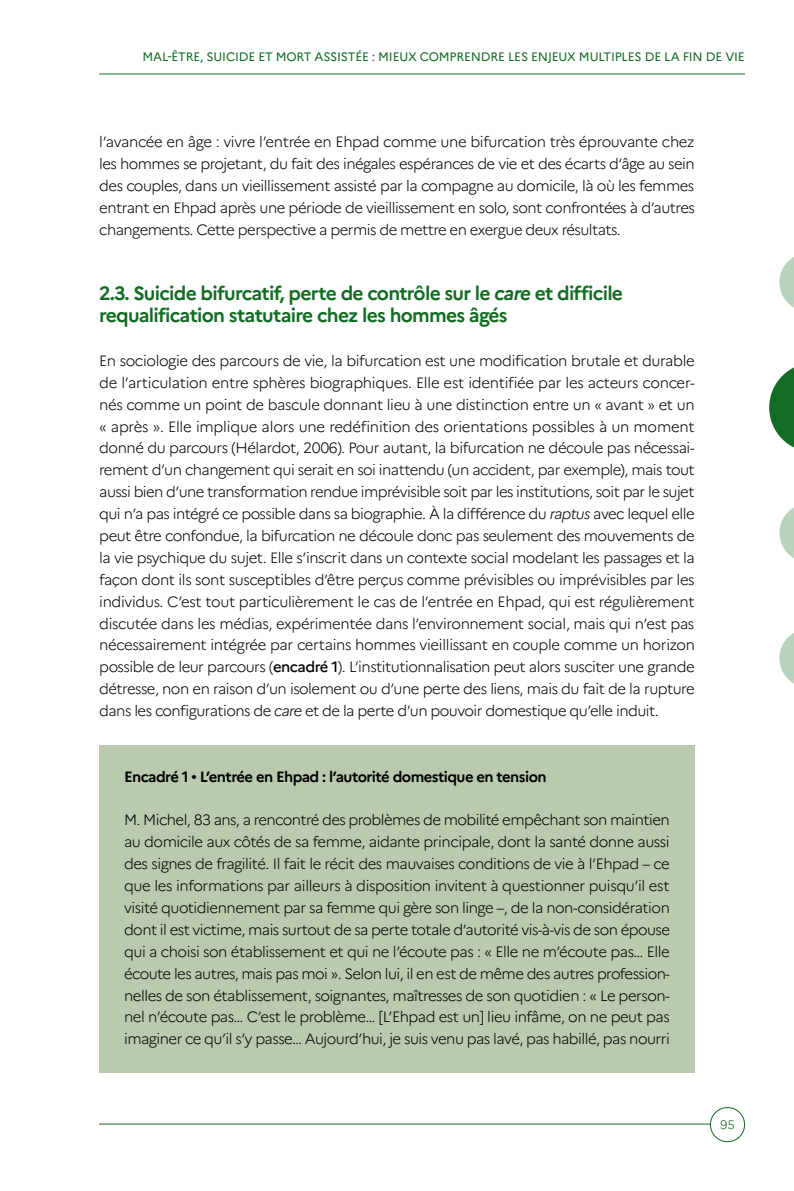
<style>
.page{position:relative;width:794px;height:1191px;background:#fff}
.page>*{position:absolute;margin:0;border:0;box-sizing:border-box;transform-origin:0 0}
.titre_3{font:700 19.25px/21.9px "Marianne";letter-spacing:-.04em;color:#126c23}
.txt_normal{font:300 14.88px/21.9px "Marianne";letter-spacing:-.04em;color:#000;text-align:justify}
.Encadré{font:300 14.88px/21.9px "Marianne";letter-spacing:-.035em;color:#000;text-align:justify}
.encadré-titre{font:700 14.88px "Marianne";letter-spacing:-.04em;color:#000}
.t1{font:12.25px "Marianne";letter-spacing:-.015em;color:#126c23}
.t2{font:300 12.25px "Marianne";color:#126c23}
.s1{font-style:italic}
.s2{font-weight:500}
.s3{font-family:"Times New Roman"}
</style>
<div class="page">
<hr style="left:99px;top:1123px;width:626px;height:1px;background:#126c23">
<hr style="left:99px;top:74px;width:646px;height:1px;background:#126c23">
<div style="left:710px;top:1107px;width:34px;height:34px;background:#fff;border-radius:50%"></div>
<div style="left:710px;top:1107px;width:35px;height:35px;border:1px solid #126c23;border-radius:50%"></div>
<svg style="left:779px;top:633px;width:15px;height:51px"></svg>
<svg style="left:779px;top:507px;width:15px;height:51px"></svg>
<svg style="left:779px;top:257px;width:15px;height:51px"></svg>
<svg style="left:769px;top:367px;width:25px;height:81px"></svg>
<div style="left:99px;top:745px;width:595px;height:65px;background:#bacaae"></div>
<div style="left:99px;top:789px;width:595px;height:283px;background:#bacaae"></div>
<p class="t1" style="left:142px;top:49px;width:79px">MAL-ÊTRE, SUICIDE</p>
<p class="t1" style="left:258px;top:49px;width:129px">ET MORT ASSI STÉE : MIEUX</p>
<p class="t1" style="left:420px;top:49px;width:137px">COMPRENDRE LES ENJEUX</p>
<p class="t1" style="left:579px;top:49px;width:10px">MUL</p>
<p class="t1" style="left:603px;top:49px;width:136px">TIPLES DE LA FIN DE VIE</p>
<p class="txt_normal" style="left:99px;top:131px;width:597px">l’avancée en âge : vivre l’entrée en Ehpad comme une bifurcation très éprouvante chez les hommes se projetant, du fait des inégales espérances de vie et des écarts d’âge au sein des couples, dans un vieillissement assisté par la compagne au domicile, là où les femmes entrant en Ehpad après une période de vieillissement en solo, sont confrontées à d’autres changements. Cette perspective a permis de mettre en exergue deux résultats.</p>
<p class="titre_3" style="left:99px;top:282px;width:525px">2.3. Suicide bifurcatif, perte de contrôle sur le <span class="s1">care</span> et difficile requalification statutaire chez les hommes âgés</p>
<p class="txt_normal" style="left:99px;top:350px;width:597px">En sociologie des parcours de vie, la bifurcation est une modification brutale et durable de l’articulation entre sphères biographiques. Elle est identifiée par les acteurs concer&shy;nés comme un point de bascule donnant lieu à une distinction entre un « avant » et un « après ». Elle implique alors une redéfinition des orientations possibles à un moment donné du parcours (Hélardot, 2006). Pour autant, la bifurcation ne découle pas nécessai&shy;rement d’un changement qui serait en soi inattendu (un accident, par exemple), mais tout aussi bien d’une transformation rendue imprévisible soit par les institutions, soit par le sujet qui n’a pas intégré ce possible dans sa biographie. À la différence du <span class="s1">raptus</span> avec lequel elle peut être confondue, la bifurcation ne découle donc pas seulement des mouvements de la vie psychique du sujet. Elle s’inscrit dans un contexte social modelant les passages et la façon dont ils sont susceptibles d’être perçus comme prévisibles ou imprévisibles par les individus. C’est tout particulièrement le cas de l’entrée en Ehpad, qui est régulièrement discutée dans les médias, expérimentée dans l’environnement social, mais qui n’est pas nécessairement intégrée par certains hommes vieillissant en couple comme un horizon possible de leur parcours (<span class="s2">encadré 1</span>). L’institutionnalisation peut alors susciter une grande détresse, non en raison d’un isolement ou d’une perte des liens, mais du fait de la rupture dans les configurations de <span class="s1">care</span> et de la perte d’un pouvoir domestique qu’elle induit.</p>
<p class="encadré-titre" style="left:124px;top:767px;width:424px">Encadré 1 <span class="s3">•</span> L’entrée en Ehpad : l’autorité domestique en tension</p>
<p class="Encadré" style="left:124px;top:809px;width:547px">M. Michel, 83 ans, a rencontré des problèmes de mobilité empêchant son maintien au domicile aux côtés de sa femme, aidante principale, dont la santé donne aussi des signes de fragilité. Il fait le récit des mauvaises conditions de vie à l’Ehpad – ce que les informations par ailleurs à disposition invitent à questionner puisqu’il est visité quotidiennement par sa femme qui gère son linge –, de la non-considération dont il est victime, mais surtout de sa perte totale d’autorité vis-à-vis de son épouse qui a choisi son établissement et qui ne l’écoute pas : « Elle ne m’écoute pas… Elle écoute les autres, mais pas moi ». Selon lui, il en est de même des autres profession&shy;nelles de son établissement, soignantes, maîtresses de son quotidien : « Le person&shy;nel n’écoute pas… C’est le problème… [L’Ehpad est un] lieu infâme, on ne peut pas imaginer ce qu’il s’y passe… Aujourd’hui, je suis venu pas lavé, pas habillé, pas nourri</p>
<p class="t2" style="left:720px;top:1117px;width:16px">95</p>
</div>
